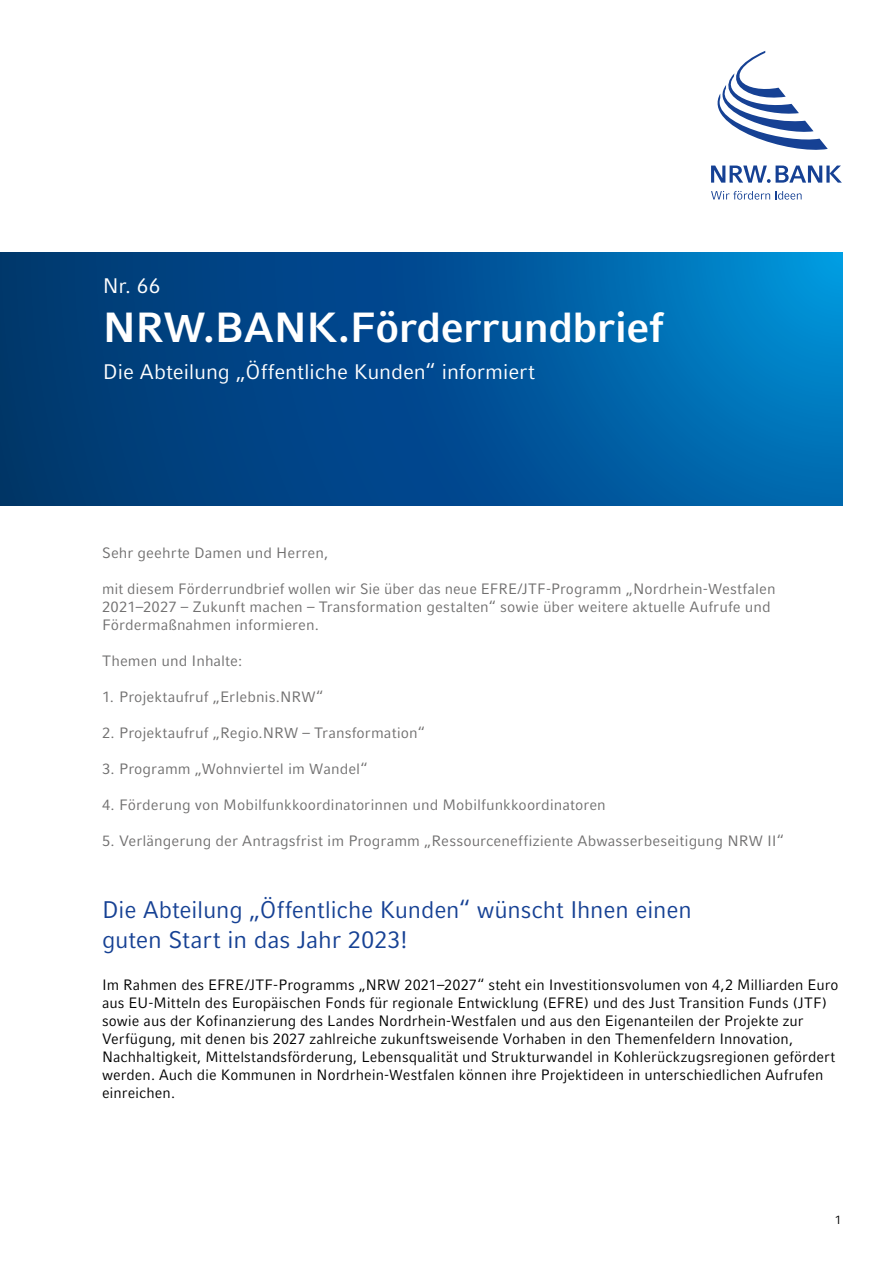
<style>
.page{position:relative;width:893px;height:1263px;background:#fff}
.page>*{position:absolute;margin:0;border:0;box-sizing:border-box;transform-origin:0 0}
.T_T-HL{font:700 42px "Compatil Fact LT Pro";letter-spacing:-.01em;color:#fff}
.HL_HL{font:24px/30px "Compatil Fact LT Pro";letter-spacing:-.005em;color:#164194}
.T_T-S-HL{font:21px "Compatil Fact LT Pro";letter-spacing:-.005em;color:#fff}
.T_T-P-HL{font:21px "Compatil Fact LT Pro";color:#fff}
.G_G-100-K{font:15px/18px "Compatil Fact LT Pro";letter-spacing:.005em;color:#000}
.G_G-70-K{font:15px/18px "Compatil Fact LT Pro";letter-spacing:.005em;color:#706f6f}
.HL_HL_Thema{font:15px "Compatil Fact LT Pro";letter-spacing:.005em;color:#706f6f}
.t1{font:12px "Compatil Fact LT Pro";color:#000}
</style>
<div class="page">
<svg style="left:711px;top:165px;width:131px;height:18px"></svg>
<svg style="left:717px;top:51px;width:111px;height:99px"></svg>
<svg style="left:711px;top:191px;width:59px;height:9px"></svg>
<svg style="left:776px;top:191px;width:26px;height:9px"></svg>
<svg style="left:0;top:253px;width:843px;height:252px;background:#005395"></svg>
<p class="T_T-P-HL" style="left:103px;top:274px;width:59px">Nr. 66</p>
<h1 class="T_T-HL" style="left:103px;top:303px;width:562px">NRW.BANK.Förderrundbrief</h1>
<h2 class="T_T-S-HL" style="left:103px;top:360px;width:434px">Die Abteilung „Öffentliche Kunden“ informiert</h2>
<p class="G_G-70-K" style="left:102px;top:544px;width:228px">Sehr geehrte Damen und Herren,</p>
<p class="G_G-70-K" style="left:102px;top:580px;width:675px">mit diesem Förderrundbrief wollen wir Sie über das neue EFRE/JTF-Programm „Nordrhein-Westfalen<br>2021–2027 – Zukunft machen – Transformation gestalten“ sowie über weitere aktuelle Aufrufe und<br>Fördermaßnahmen informieren.</p>
<h2 class="HL_HL_Thema" style="left:102px;top:652px;width:142px">Themen und Inhalte:</h2>
<p class="G_G-70-K" style="left:102px;top:688px;width:223px">1. Projektaufruf „Erlebnis.NRW“</p>
<p class="G_G-70-K" style="left:102px;top:724px;width:324px">2. Projektaufruf „Regio.NRW – Transformation“</p>
<p class="G_G-70-K" style="left:102px;top:760px;width:267px">3. Programm „Wohnviertel im Wandel“</p>
<p class="G_G-70-K" style="left:102px;top:796px;width:505px">4. Förderung von Mobilfunkkoordinatorinnen und Mobilfunkkoordinatoren</p>
<p class="G_G-70-K" style="left:102px;top:832px;width:684px">5. Verlängerung der Antragsfrist im Programm „Ressourceneffiziente Abwasserbeseitigung NRW II“</p>
<h2 class="HL_HL" style="left:102px;top:895px;width:591px">Die Abteilung „Öffentliche Kunden“ wünscht Ihnen einen guten Start in das Jahr 2023!</h2>
<p class="G_G-100-K" style="left:102px;top:976px;width:738px">Im Rahmen des EFRE/JTF-Programms „NRW 2021–2027“ steht ein Investitionsvolumen von 4,2 Milliarden Euro aus EU-Mitteln des Europäischen Fonds für regionale Entwicklung (EFRE) und des Just Transition Funds (JTF) sowie aus der Kofinanzierung des Landes Nordrhein-Westfalen und aus den Eigenanteilen der Projekte zur Verfügung, mit denen bis 2027 zahlreiche zukunftsweisende Vorhaben in den Themenfeldern Innovation, Nachhaltigkeit, Mittelstandsförderung, Lebensqualität und Strukturwandel in Kohlerückzugsregionen gefördert werden. Auch die Kommunen in Nordrhein-Westfalen können ihre Projektideen in unterschiedlichen Aufrufen einreichen.</p>
<p class="t1" style="left:835px;top:1213px;width:8px">1</p>
</div>
